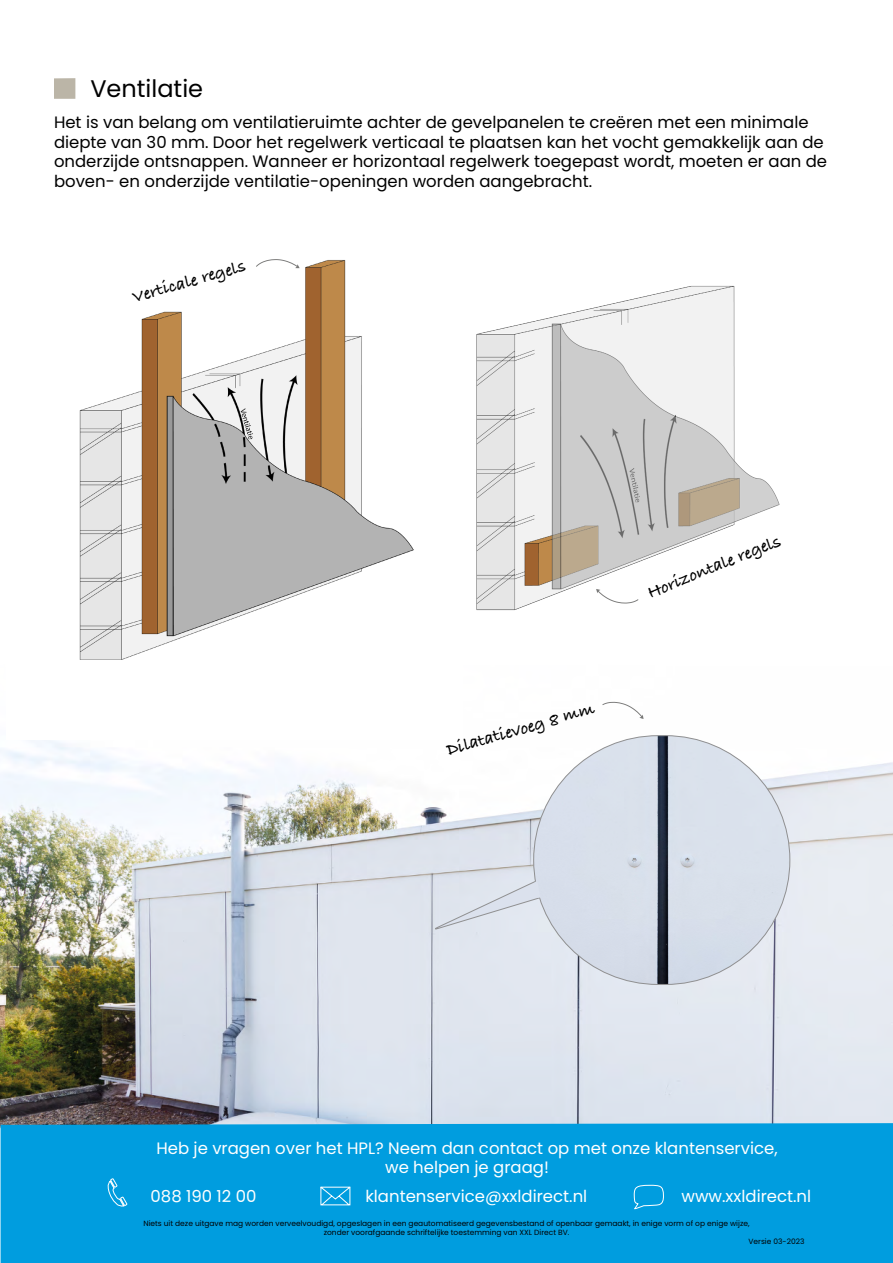
<style>
.page{position:relative;width:893px;height:1263px;background:#fff}
.page>*{position:absolute;margin:0;border:0;box-sizing:border-box;transform-origin:0 0}
.t1{font:24px "Poppins";color:#000}
.t2{font:700 18px "Bradley Hand ITCTT";color:#000}
.t3{font:16.5px/19.8px "Poppins";color:#000}
.t4{font:16.5px/19.8px "Poppins";color:#fff;text-align:center}
.t5{font:7.5px "Poppins";color:#000}
</style>
<div class="page">
<img style="left:0;top:701px;width:893px;height:428px">
<div style="left:1px;top:1123px;width:892px;height:140px;background:#009ddf"></div>
<svg style="left:106px;top:1178px;width:22px;height:28px"></svg>
<svg style="left:320px;top:1186px;width:31px;height:20px"></svg>
<svg style="left:633px;top:1184px;width:31px;height:25px"></svg>
<img style="left:6px;top:260px;width:457px;height:479px">
<img style="left:416px;top:260px;width:364px;height:430px">
<div style="left:54px;top:78px;width:21px;height:21px;background:#bbb5a7"></div>
<img style="left:534px;top:736px;width:256px;height:248px;border-radius:124px">
<svg style="left:433px;top:880px;width:108px;height:50px;background:#dbe1ea"></svg>
<svg style="left:256px;top:259px;width:44px;height:9px"></svg>
<svg style="left:596px;top:589px;width:42px;height:14px"></svg>
<svg style="left:602px;top:702px;width:42px;height:17px"></svg>
<h1 class="t1" style="left:90px;top:75px;width:114px">Ventilatie</h1>
<p class="t3" style="left:54px;top:112px;width:775px">Het is van belang om ventilatieruimte achter de gevelpanelen te creëren met een minimale diepte van 30 mm. Door het regelwerk verticaal te plaatsen kan het vocht gemakkelijk aan de onderzijde ontsnappen. Wanneer er horizontaal regelwerk toegepast wordt, moeten er aan de boven- en onderzijde ventilatie-openingen worden aangebracht.</p>
<p class="t2" style="left:129px;top:284px;width:119px;rotate:-16deg">Verticale regels</p>
<p class="t2" style="left:443px;top:737px;width:155px;rotate:-16deg">Dilatatievoeg 8 mm</p>
<p class="t2" style="left:643px;top:580px;width:144px;rotate:-22deg">Horizontale regels</p>
<p class="t4" style="left:156px;top:1138px;width:623px">Heb je vragen over het HPL? Neem dan contact op met onze klantenservice, we helpen je graag!</p>
<p class="t4" style="left:151px;top:1186px;width:107px">088 190 12 00</p>
<p class="t4" style="left:365px;top:1187px;width:223px">klantenservice@xxldirect.nl</p>
<p class="t4" style="left:682px;top:1187px;width:131px">www.xxldirect.nl</p>
<p class="t5" style="left:143px;top:1219px;width:608px">Niets uit deze uitgave mag worden verveelvoudigd, opgeslagen in een geautomatiseerd gegevensbestand of openbaar gemaakt, in enige vorm of op enige wijze,</p>
<p class="t5" style="left:324px;top:1228px;width:247px">zonder voorafgaande schriftelijke toestemming van XXL Direct BV.</p>
<p class="t5" style="left:748px;top:1237px;width:57px">Versie 03-2023</p>
</div>
